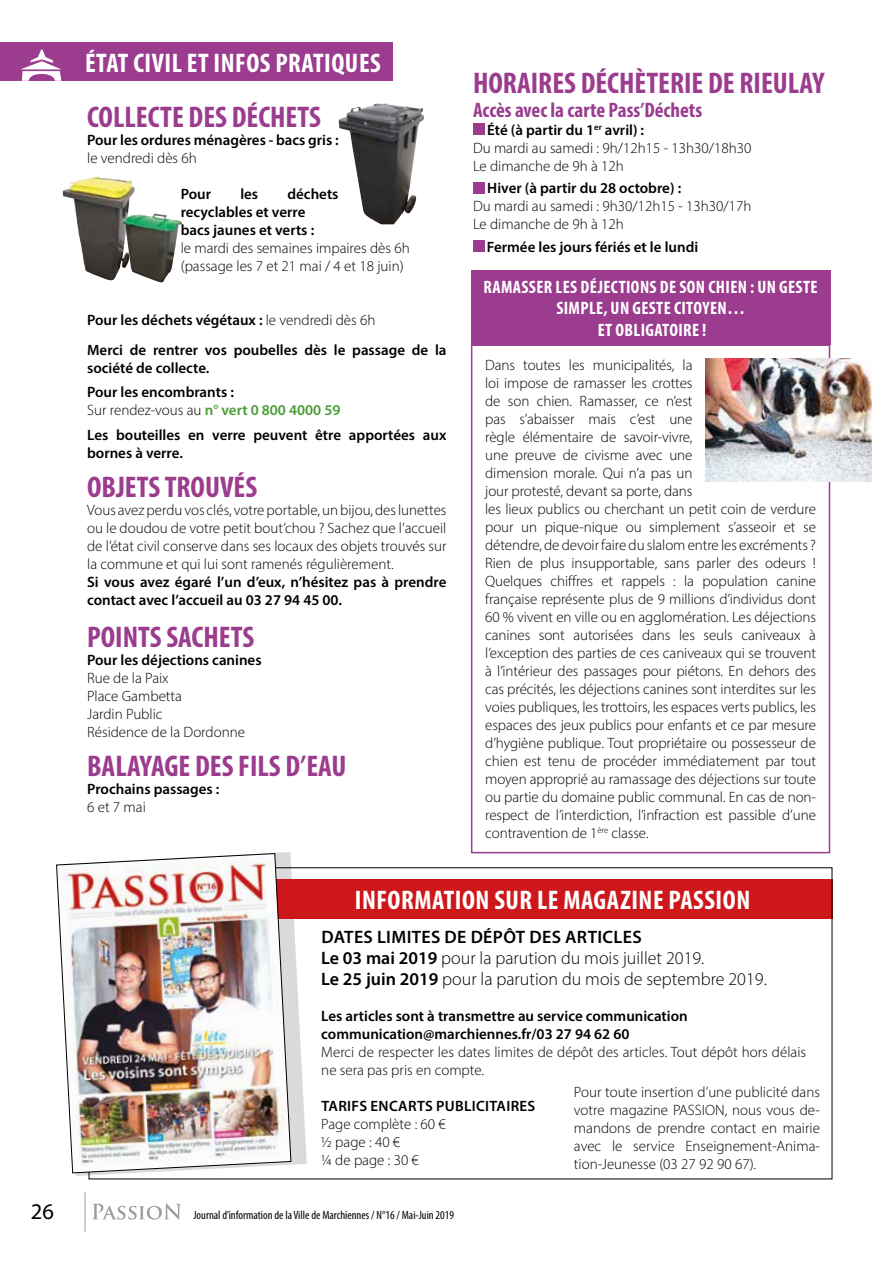
<style>
.page{position:relative;width:893px;height:1263px;background:#fff}
.page>*{position:absolute;margin:0;border:0;box-sizing:border-box;transform-origin:0 0}
.t1{font:700 condensed 30px "Myriad Pro";color:#9b3c8f}
.t2{font:700 condensed 27px "Myriad Pro";letter-spacing:.02em;color:#fff}
.t3{font:22.5px "Myriad Pro";color:#000}
.t4{font:700 condensed 21px "Myriad Pro";color:#9b3c8f}
.t5{font:300 18px/21px "Myriad Pro";color:#000}
.t6{font:700 condensed 18px/21.6px "Myriad Pro";letter-spacing:.02em;color:#fff;text-align:center}
.t7{font:300 15px/18px "Myriad Pro";letter-spacing:-.005em;color:#000}
.t8{font:600 15px/18px "Myriad Pro";color:#000}
.t9{font:600 15px "Myriad Pro";letter-spacing:.02em;color:#000}
.t10{font:condensed 12px "Myriad Pro";color:#000}
.s1{font-weight:300}
.s2{color:#499c35}
.s3{font-weight:600}
</style>
<div class="page">
<svg style="left:92px;top:1203px;width:89px;height:16px"></svg>
<hr style="left:85px;top:1192px;width:1px;height:40px;background:#9d9d9c">
<div style="left:0;top:43px;width:393px;height:38px;background:#9b3c8f"></div>
<svg style="left:20px;top:50px;width:41px;height:31px"></svg>
<img style="left:62px;top:177px;width:73px;height:104px">
<svg style="left:72px;top:852px;width:235px;height:324px"></svg>
<div style="left:270px;top:879px;width:562px;height:39px;background:#cd171a"></div>
<div style="left:473px;top:123px;width:11px;height:12px;background:#9b3c8f"></div>
<div style="left:473px;top:182px;width:11px;height:11px;background:#9b3c8f"></div>
<div style="left:473px;top:240px;width:11px;height:12px;background:#9b3c8f"></div>
<img style="left:339px;top:103px;width:85px;height:121px">
<img style="left:121px;top:213px;width:61px;height:70px">
<img style="left:56px;top:853px;width:235px;height:320px">
<div style="left:471px;top:270px;width:359px;height:75px;background:#9b3c8f"></div>
<div style="left:471px;top:344px;width:359px;height:509px;border:2px solid #9b3c8f"></div>
<img style="left:705px;top:359px;width:167px;height:122px">
<h2 class="t2" style="left:85px;top:46px;width:297px">ÉTAT CIVIL ET INFOS PRATIQUES</h2>
<h1 class="t1" style="left:87px;top:98px;width:235px">COLLECTE DES DÉCHETS</h1>
<p class="t8" style="left:87px;top:130px;width:253px">Pour les ordures ménagères - bacs gris :</p>
<p class="t7" style="left:87px;top:149px;width:111px">le vendredi dès 6h</p>
<p class="t8" style="left:181px;top:184px;width:32px">Pour</p>
<p class="t8" style="left:240px;top:184px;width:19px">les</p>
<p class="t8" style="left:181px;top:184px;width:159px;text-indent:107px">déchets recyclables et verre bacs jaunes et verts :</p>
<p class="t7" style="left:181px;top:239px;width:231px">le mardi des semaines impaires dès 6h (passage les 7 et 21 mai / 4 et 18 juin)</p>
<p class="t8" style="left:87px;top:304px;width:361px;line-height:30px">Pour les déchets végétaux : <span class="s1">le vendredi dès 6h<br></span>Merci de rentrer vos poubelles dès le passage de la</p>
<p class="t8" style="left:87px;top:355px;width:148px;line-height:24px">société de collecte.<br>Pour les encombrants :</p>
<p class="t8" style="left:87px;top:397px;width:361px;line-height:25.5px"><span class="s1">Sur rendez-vous au</span> <span class="s2">n° vert 0 800 4000 59<br></span>Les bouteilles en verre peuvent être apportées aux</p>
<p class="t8" style="left:87px;top:444px;width:97px">bornes à verre.</p>
<h1 class="t1" style="left:87px;top:468px;width:172px">OBJETS TROUVÉS</h1>
<p class="t7" style="left:87px;top:501px;width:361px;text-align:justify">Vous avez perdu vos clés, votre portable, un bijou, des lunettes ou le doudou de votre petit bout’chou ? Sachez que l’accueil de l’état civil conserve dans ses locaux des objets trouvés sur la commune et qui lui sont ramenés régulièrement.</p>
<p class="t8" style="left:87px;top:573px;width:361px">Si vous avez égaré l’un d’eux, n’hésitez pas à prendre contact avec l’accueil au 03 27 94 45 00.</p>
<h1 class="t1" style="left:87px;top:618px;width:169px">POINTS SACHETS</h1>
<p class="t8" style="left:87px;top:651px;width:176px">Pour les déjections canines</p>
<p class="t7" style="left:87px;top:669px;width:159px">Rue de la Paix<br>Place Gambetta<br>Jardin Public<br>Résidence de la Dordonne</p>
<h1 class="t1" style="left:87px;top:747px;width:261px">BALAYAGE DES FILS D’EAU</h1>
<p class="t8" style="left:87px;top:780px;width:134px">Prochains passages :</p>
<p class="t7" style="left:87px;top:798px;width:60px">6 et 7 mai</p>
<h1 class="t1" style="left:473px;top:64px;width:353px">HORAIRES DÉCHÈTERIE DE RIEULAY</h1>
<h3 class="t4" style="left:473px;top:96px;width:231px">Accès avec la carte Pass’Déchets</h3>
<p class="t7" style="left:473px;top:120px;width:280px;text-indent:14px"><span class="s3">Été (à partir du 1</span><sup>er</sup> <span class="s3">avril) :<br></span>Du mardi au samedi : 9h/12h15 - 13h30/18h30<br>Le dimanche de 9h à 12h</p>
<p class="t8" style="left:487px;top:179px;width:196px">Hiver (à partir du 28 octobre) :</p>
<p class="t7" style="left:473px;top:197px;width:280px">Du mardi au samedi : 9h30/12h15 - 13h30/17h<br>Le dimanche de 9h à 12h</p>
<p class="t8" style="left:487px;top:237px;width:213px">Fermée les jours fériés et le lundi</p>
<p class="t6" style="left:484px;top:275px;width:335px">RAMASSER LES DÉJECTIONS DE SON CHIEN : UN GESTE<br>SIMPLE, UN GESTE CITOYEN…<br>ET OBLIGATOIRE !</p>
<p class="t7" style="left:485px;top:356px;width:332px">Dans toutes les municipalités, la<br>loi impose de ramasser les crottes<br>de son chien. Ramasser, ce n’est<br>pas s’abaisser mais c’est une<br>règle élémentaire de savoir-vivre,<br>une preuve de civisme avec une<br>dimension morale. Qui n’a pas un<br>jour protesté, devant sa porte, dans<br>les lieux publics ou cherchant un petit coin de verdure pour un pique-nique ou simplement s’asseoir et se détendre, de devoir faire du slalom entre les excréments ?<br>Rien de plus insupportable, sans parler des odeurs !<br>Quelques chiffres et rappels : la population canine française représente plus de 9 millions d’individus dont 60 % vivent en ville ou en agglomération. Les déjections canines sont autorisées dans les seuls caniveaux à l’exception des parties de ces caniveaux qui se trouvent à l’intérieur des passages pour piétons. En dehors des cas précités, les déjections canines sont interdites sur les voies publiques, les trottoirs, les espaces verts publics, les espaces des jeux publics pour enfants et ce par mesure d’hygiène publique. Tout propriétaire ou possesseur de chien est tenu de procéder immédiatement par tout moyen approprié au ramassage des déjections sur toute ou partie du domaine public communal. En cas de non&shy;respect de l’interdiction, l’infraction est passible d’une contravention de 1<sup>ère</sup> classe.</p>
<h2 class="t2" style="left:355px;top:883px;width:397px">INFORMATION SUR LE MAGAZINE PASSION</h2>
<p class="t5" style="left:321px;top:926px;width:447px"><span class="s3">DATES LIMITES DE DÉPÔT DES ARTICLES<br>Le 03 mai 2019</span> pour la parution du mois juillet 2019.<br><span class="s3">Le 25 juin 2019</span> pour la parution du mois de septembre 2019.</p>
<p class="t8" style="left:321px;top:1006px;width:368px">Les articles sont à transmettre au service communication communication@marchiennes.fr/03 27 94 62 60</p>
<p class="t7" style="left:321px;top:1043px;width:486px">Merci de respecter les dates limites de dépôt des articles. Tout dépôt hors délais ne sera pas pris en compte.</p>
<p class="t9" style="left:321px;top:1096px;width:215px">TARIFS ENCARTS PUBLICITAIRES</p>
<p class="t7" style="left:321px;top:1115px;width:126px">Page complète : 60 € ½ page : 40 €<br>¼ de page : 30 €</p>
<p class="t7" style="left:574px;top:1082px;width:248px;text-align:justify">Pour toute insertion d’une publicité dans votre magazine PASSION, nous vous de&shy;mandons de prendre contact en mairie avec le service Enseignement-Anima&shy;tion-Jeunesse (03 27 92 90 67).</p>
<h3 class="t3" style="left:31px;top:1198px;width:25px">26</h3>
<p class="t10" style="left:193px;top:1208px;width:262px">Journal d’information de la Ville de Marchiennes / N°16 / Mai-Juin 2019</p>
</div>
